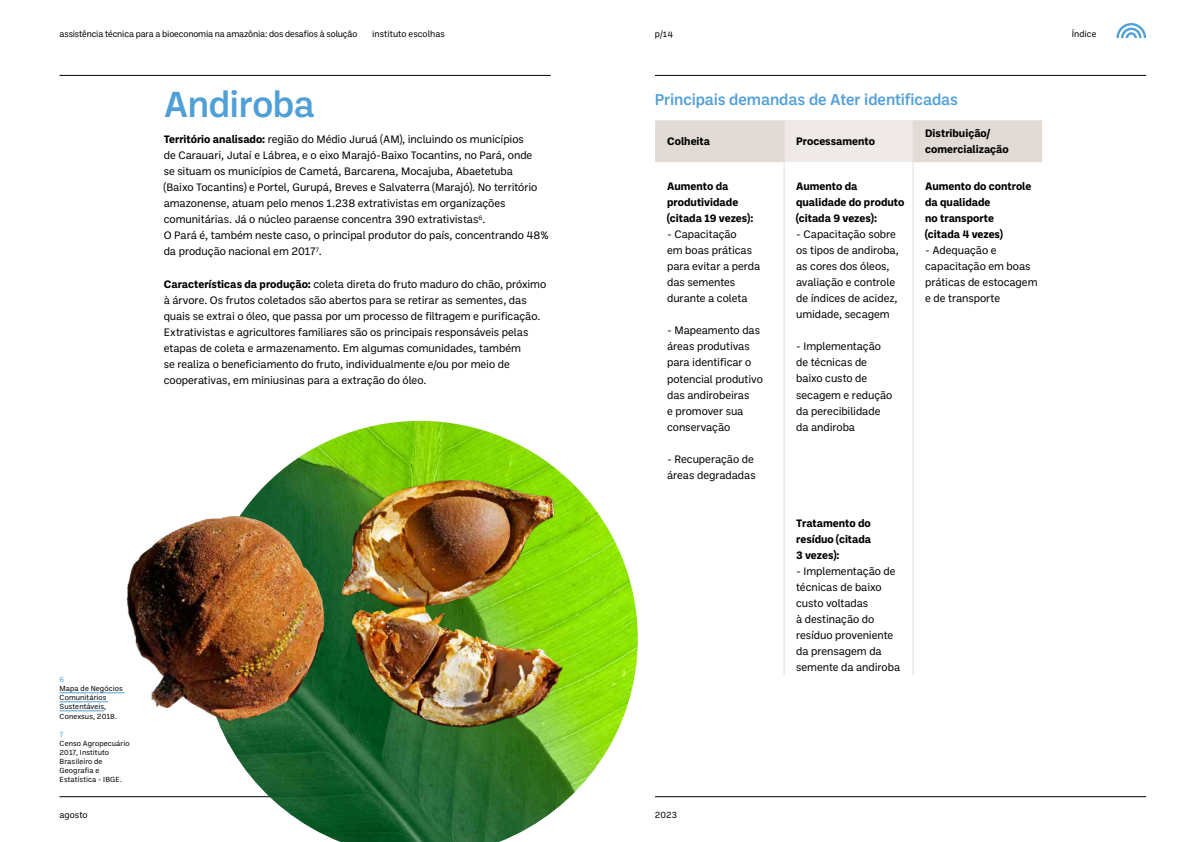
<style>
.page{position:relative;width:1191px;height:842px;background:#fff}
.page>*{position:absolute;margin:0;border:0;box-sizing:border-box;transform-origin:0 0}
.t1{font:500 37px "Ballinger";letter-spacing:-.015em;color:#519fd7}
.t2{font:500 16px "Ballinger";letter-spacing:-.01em;color:#519fd7}
.t3{font:11px/16px "Ballinger";letter-spacing:-.01em;color:#000}
.t4{font:700 11px/16px "Ballinger";color:#000}
.t5{font:9px "Ballinger";letter-spacing:-.015em;color:#000}
.t6{font:9px "Ballinger";letter-spacing:.005em;color:#000}
.t7{font:7.5px/9px "Ballinger";letter-spacing:.01em;color:#000}
.t8{font:7.5px "Ballinger";color:#519fd7}
.s1{font-weight:700}
</style>
<div class="page">
<hr style="left:60px;top:796px;width:491px;height:1px;background:#000">
<hr style="left:655px;top:796px;width:491px;height:1px;background:#000">
<hr style="left:60px;top:75px;width:491px;height:1px;background:#000">
<hr style="left:655px;top:75px;width:491px;height:1px;background:#000">
<hr style="left:60px;top:692px;width:64px;height:1px;background:#519fd7">
<hr style="left:60px;top:701px;width:48px;height:1px;background:#519fd7">
<hr style="left:60px;top:710px;width:44px;height:1px;background:#519fd7">
<div style="left:655px;top:120px;width:387px;height:42px;background:#e2dbd5"></div>
<div style="left:784px;top:120px;width:129px;height:42px;background:#efeae7"></div>
<hr style="left:783px;top:120px;width:1px;height:42px;background:#e2dbd5">
<hr style="left:912px;top:120px;width:1px;height:42px;background:#e2dbd5">
<hr style="left:783px;top:162px;width:1px;height:513px;background:#e2dbd5">
<hr style="left:912px;top:162px;width:1px;height:513px;background:#e2dbd5">
<img style="left:202px;top:767px;width:394px;height:75px">
<img style="left:89px;top:420px;width:549px;height:347px">
<svg style="left:1116px;top:23px;width:30px;height:15px"></svg>
<p class="t5" style="left:60px;top:27px;width:299px">assistência técnica para a bioeconomia na amazônia: dos desafios à solução</p>
<p class="t6" style="left:372px;top:27px;width:74px">instituto escolhas</p>
<p class="t5" style="left:655px;top:27px;width:20px">p/14</p>
<h1 class="t1" style="left:164px;top:79px;width:152px">Andiroba</h1>
<p class="t3" style="left:164px;top:131px;width:386px"><span class="s1">Território analisado:</span> região do Médio Juruá (AM), incluindo os municípios<br>de Carauari, Jutaí e Lábrea, e o eixo Marajó-Baixo Tocantins, no Pará, onde<br>se situam os municípios de Cametá, Barcarena, Mocajuba, Abaetetuba<br>(Baixo Tocantins) e Portel, Gurupá, Breves e Salvaterra (Marajó). No território amazonense, atuam pelo menos 1.238 extrativistas em organizações comunitárias. Já o núcleo paraense concentra 390 extrativistas<sup>6</sup>.<br>O Pará é, também neste caso, o principal produtor do país, concentrando 48% da produção nacional em 2017<sup>7</sup>.</p>
<p class="t3" style="left:164px;top:275px;width:384px"><span class="s1">Características da produção:</span> coleta direta do fruto maduro do chão, próximo à árvore. Os frutos coletados são abertos para se retirar as sementes, das quais se extrai o óleo, que passa por um processo de filtragem e purificação.<br>Extrativistas e agricultores familiares são os principais responsáveis pelas etapas de coleta e armazenamento. Em algumas comunidades, também<br>se realiza o beneficiamento do fruto, individualmente e/ou por meio de cooperativas, em miniusinas para a extração do óleo.</p>
<p class="t8" style="left:60px;top:675px;width:6px">6</p>
<p class="t7" style="left:60px;top:684px;width:65px">Mapa de Negócios<br>Comunitários<br>Sustentáveis,<br>Conexsus, 2018.</p>
<p class="t8" style="left:60px;top:729px;width:5px">7</p>
<p class="t7" style="left:60px;top:738px;width:72px">Censo Agropecuário<br>2017, Instituto<br>Brasileiro de<br>Geografia e<br>Estatística - IBGE.</p>
<h2 class="t2" style="left:655px;top:89px;width:305px">Principais demandas de Ater identificadas</h2>
<p class="t4" style="left:667px;top:133px;width:45px">Colheita</p>
<p class="t4" style="left:796px;top:133px;width:80px">Processamento</p>
<p class="t4" style="left:925px;top:125px;width:85px">Distribuição/ comercialização</p>
<p class="t4" style="left:667px;top:178px;width:88px">Aumento da produtividade (citada 19 vezes):</p>
<p class="t3" style="left:667px;top:226px;width:95px">- Capacitação<br>em boas práticas para evitar a perda das sementes durante a coleta</p>
<p class="t3" style="left:667px;top:322px;width:97px">- Mapeamento das áreas produtivas para identificar o potencial produtivo das andirobeiras<br>e promover sua conservação</p>
<p class="t3" style="left:667px;top:450px;width:90px">- Recuperação de áreas degradadas</p>
<p class="t4" style="left:925px;top:178px;width:108px">Aumento do controle da qualidade<br>no transporte (citada 4 vezes)</p>
<p class="t3" style="left:925px;top:242px;width:114px">- Adequação e capacitação em boas práticas de estocagem e de transporte</p>
<p class="t4" style="left:796px;top:178px;width:110px">Aumento da qualidade do produto (citada 9 vezes):</p>
<p class="t3" style="left:796px;top:226px;width:104px">- Capacitação sobre os tipos de andiroba, as cores dos óleos, avaliação e controle de índices de acidez, umidade, secagem</p>
<p class="t3" style="left:796px;top:338px;width:98px">- Implementação de técnicas de baixo custo de secagem e redução da perecibilidade da andiroba</p>
<p class="t4" style="left:796px;top:514px;width:77px;text-align:justify">Tratamento do resíduo (citada 3 vezes):</p>
<p class="t3" style="left:796px;top:562px;width:106px">- Implementação de técnicas de baixo custo voltadas<br>à destinação do resíduo proveniente da prensagem da semente da andiroba</p>
<p class="t5" style="left:60px;top:809px;width:30px">agosto</p>
<p class="t5" style="left:655px;top:809px;width:24px">2023</p>
<p class="t5" style="left:1071px;top:27px;width:26px">Índice</p>
</div>
